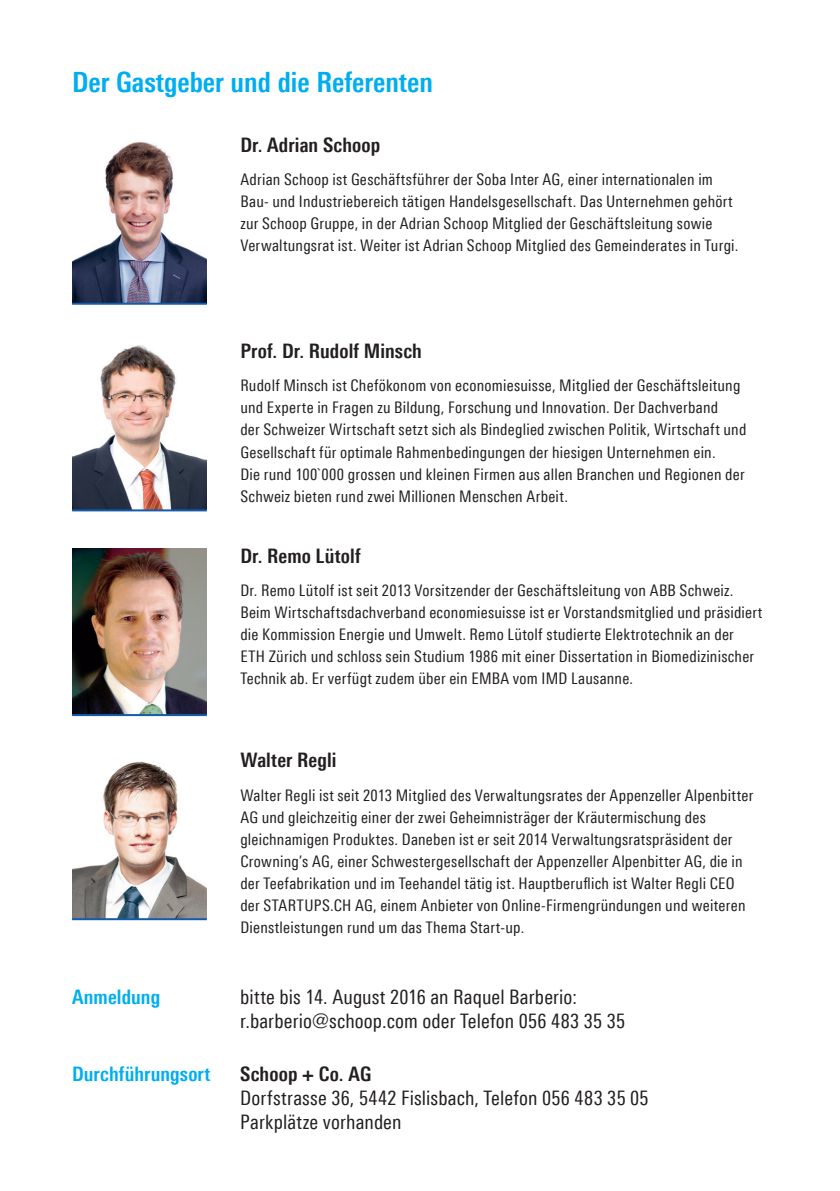
<style>
.page{position:relative;width:840px;height:1191px;background:#fff}
.page>*{position:absolute;margin:0;border:0;box-sizing:border-box;transform-origin:0 0}
._02_untertitel_grau{font:700 28px "Linotype Univers 620 Cn";color:#00aeef}
._02_untertitel_grau-2{font:20px "Linotype Univers 420 Cn";letter-spacing:.01em;color:#231f20}
._02_untertitel_grau-3{font:700 20px "Linotype Univers 620 Cn";letter-spacing:.005em;color:#231f20}
._02_untertitel_grau-4{font:700 20px "Linotype Univers 620 Cn";letter-spacing:.005em;color:#00aeef}
.t1{font:16px/22px "Linotype Univers 420 Cn";letter-spacing:.015em;color:#231f20}
</style>
<div class="page">
<img style="left:72px;top:142px;width:135px;height:161px">
<img style="left:72px;top:345px;width:135px;height:164px">
<img style="left:72px;top:548px;width:135px;height:166px">
<img style="left:72px;top:761px;width:135px;height:157px">
<hr style="left:72px;top:918px;width:135px;height:2px;background:#135cab">
<hr style="left:72px;top:714px;width:135px;height:2px;background:#135cab">
<hr style="left:72px;top:509px;width:135px;height:2px;background:#135cab">
<hr style="left:72px;top:303px;width:135px;height:2px;background:#135cab">
<p class="_02_untertitel_grau" style="left:72px;top:66px;width:362px">Der Gastgeber und die Referenten</p>
<p class="_02_untertitel_grau-3" style="left:240px;top:133px;width:141px">Dr. Adrian Schoop</p>
<p class="t1" style="left:240px;top:168px;width:499px">Adrian Schoop ist Geschäftsführer der Soba Inter AG, einer internationalen im Bau- und Industriebereich tätigen Handelsgesellschaft. Das Unternehmen gehört zur Schoop Gruppe, in der Adrian Schoop Mitglied der Geschäftsleitung sowie Verwaltungsrat ist. Weiter ist Adrian Schoop Mitglied des Gemeinderates in Turgi.</p>
<p class="_02_untertitel_grau-3" style="left:240px;top:339px;width:183px">Prof. Dr. Rudolf Minsch</p>
<p class="t1" style="left:240px;top:375px;width:507px">Rudolf Minsch ist Chefökonom von economiesuisse, Mitglied der Geschäftsleitung und Experte in Fragen zu Bildung, Forschung und Innovation. Der Dachverband<br>der Schweizer Wirtschaft setzt sich als Bindeglied zwischen Politik, Wirtschaft und Gesellschaft für optimale Rahmenbedingungen der hiesigen Unternehmen ein.</p>
<p class="t1" style="left:240px;top:463px;width:505px">Die rund 100`000 grossen und kleinen Firmen aus allen Branchen und Regionen der<br>Schweiz bieten rund zwei Millionen Menschen Arbeit.</p>
<p class="_02_untertitel_grau-3" style="left:240px;top:544px;width:122px">Dr. Remo Lütolf</p>
<p class="t1" style="left:240px;top:579px;width:523px">Dr. Remo Lütolf ist seit 2013 Vorsitzender der Geschäftsleitung von ABB Schweiz.<br>Beim Wirtschaftsdachverband economiesuisse ist er Vorstandsmitglied und präsidiert die Kommission Energie und Umwelt. Remo Lütolf studierte Elektrotechnik an der ETH Zürich und schloss sein Studium 1986 mit einer Dissertation in Biomedizinischer Technik ab. Er verfügt zudem über ein EMBA vom IMD Lausanne.</p>
<p class="_02_untertitel_grau-3" style="left:240px;top:748px;width:98px">Walter Regli</p>
<p class="t1" style="left:240px;top:784px;width:514px">Walter Regli ist seit 2013 Mitglied des Verwaltungsrates der Appenzeller Alpenbitter AG und gleichzeitig einer der zwei Geheimnisträger der Kräutermischung des gleichnamigen Produktes. Daneben ist er seit 2014 Verwaltungsratspräsident der Crowning’s AG, einer Schwestergesellschaft der Appenzeller Alpenbitter AG, die in der Teefabrikation und im Teehandel tätig ist. Hauptberuflich ist Walter Regli CEO der STARTUPS.CH AG, einem Anbieter von Online-Firmengründungen und weiteren Dienstleistungen rund um das Thema Start-up.</p>
<p class="_02_untertitel_grau-4" style="left:72px;top:984px;width:90px">Anmeldung</p>
<p class="_02_untertitel_grau-2" style="left:240px;top:985px;width:338px">bitte bis 14. August 2016 an Raquel Barberio:</p>
<p class="_02_untertitel_grau-2" style="left:240px;top:1009px;width:386px">r.barberio@schoop.com oder Telefon 056 483 35 35</p>
<p class="_02_untertitel_grau-4" style="left:72px;top:1062px;width:140px">Durchführungsort</p>
<p class="_02_untertitel_grau-3" style="left:240px;top:1062px;width:132px">Schoop + Co. AG</p>
<p class="_02_untertitel_grau-2" style="left:240px;top:1086px;width:409px">Dorfstrasse 36, 5442 Fislisbach, Telefon 056 483 35 05</p>
<p class="_02_untertitel_grau-2" style="left:240px;top:1110px;width:163px">Parkplätze vorhanden</p>
</div>
